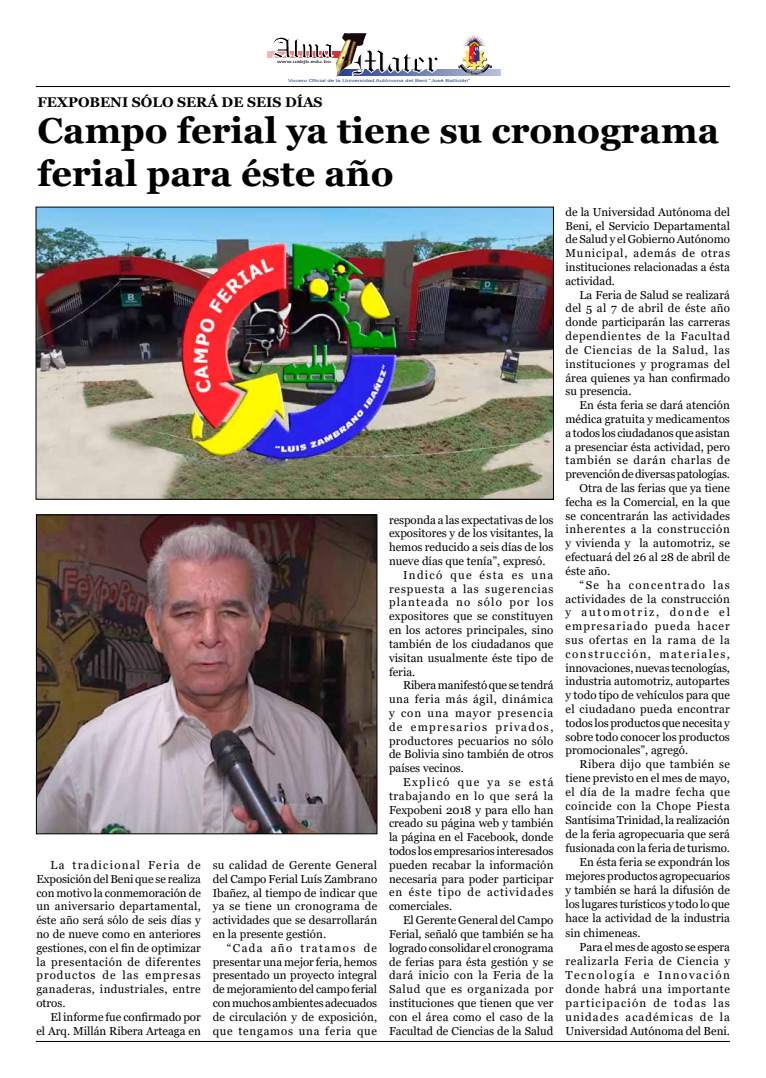
<style>
.page{position:relative;width:766px;height:1078px;background:#fff}
.page>*{position:absolute;margin:0;border:0;box-sizing:border-box;transform-origin:0 0}
.t1{font:700 36px/43.2px "Georgia";color:#000}
.t2{font:700 14px "Georgia";color:#000}
.t3{font:11.5px/13.8px "Georgia";color:#000;text-align:justify}
.t4{font:11.5px "Georgia";letter-spacing:.055em;color:#000}
.t5{font:11.5px "Georgia";letter-spacing:.05em;color:#000}
.t6{font:11.5px "Georgia";letter-spacing:.025em;color:#000}
.t7{font:11.5px "Georgia";letter-spacing:.02em;color:#000}
.t8{font:11.5px "Georgia";letter-spacing:.06em;color:#000}
.t9{font:11.5px "Georgia";letter-spacing:.03em;color:#000}
.t10{font:11.5px "Georgia";letter-spacing:.1em;color:#000}
.t11{font:11.5px "Georgia";letter-spacing:.08em;color:#000}
.t12{font:11.5px "Georgia";letter-spacing:.12em;color:#000}
.t13{font:11.5px "Georgia";letter-spacing:.115em;color:#000}
.t14{font:11.5px "Georgia";letter-spacing:.075em;color:#000}
.t15{font:11.5px "Georgia";letter-spacing:.04em;color:#000}
.t16{font:11.5px "Georgia";letter-spacing:.125em;color:#000}
.t17{font:11.5px "Georgia";letter-spacing:.095em;color:#000}
.t18{font:11.5px "Georgia";letter-spacing:.085em;color:#000}
.t19{font:11.5px "Georgia";letter-spacing:.135em;color:#000}
.t20{font:11.5px "Georgia";letter-spacing:.165em;color:#000}
.t21{font:4.1px "Arial";color:#25408f;scale:1.48 1}
.t22{font:4.1px "Arial";color:#000;scale:1.6 1}
</style>
<div class="page">
<hr style="left:36px;top:1040px;width:693px;height:1px;background:#000">
<svg style="left:268px;top:51px;width:68px;height:7px"></svg>
<svg style="left:439px;top:69px;width:61px;height:7px"></svg>
<svg style="left:272px;top:37px;width:61px;height:21px"></svg>
<svg style="left:366px;top:50px;width:73px;height:26px"></svg>
<img style="left:336px;top:33px;width:30px;height:44px">
<img style="left:459px;top:35px;width:33px;height:39px">
<hr style="left:36px;top:86px;width:693px;height:1px;background:#000">
<img style="left:38px;top:209px;width:513px;height:288px">
<img style="left:38px;top:516px;width:337px;height:315px">
<div style="left:36px;top:514px;width:341px;height:319px;border:1px solid #000"></div>
<p class="t22" style="left:277px;top:59px;width:35px">www.uabjb.edu.bo</p>
<p class="t21" style="left:288px;top:77px;width:124px">Vocero Oficial de la Universidad Autónoma del Beni “José Ballivián”</p>
<p class="t2" style="left:37px;top:93px;width:287px">FEXPOBENI sólo será de seis días</p>
<h1 class="t1" style="left:37px;top:109px;width:683px">Campo ferial ya tiene su cronograma ferial para éste año</h1>
<p class="t3" style="left:36px;top:858px;width:166px;text-indent:14px">La tradicional Feria de Exposición del Beni que se realiza con motivo la conmemoración de un aniversario departamental, éste año será sólo de seis días y no de nueve como en anteriores gestiones, con el fin de optimizar la presentación de diferentes productos de las empresas ganaderas, industriales, entre otros.</p>
<p class="t3" style="left:36px;top:1009px;width:166px;text-align:right">El informe fue confirmado por<br>el Arq. Millán Ribera Arteaga en</p>
<p class="t3" style="left:213px;top:858px;width:166px">su calidad de Gerente General del Campo Ferial Luís Zambrano Ibañez, al tiempo de indicar que ya se tiene un cronograma de actividades que se desarrollarán en la presente gestión.</p>
<p class="t3" style="left:213px;top:940px;width:166px;text-indent:14px">“Cada año tratamos de presentar una mejor feria, hemos presentado un proyecto integral de mejoramiento del campo ferial con muchos ambientes adecuados de circulación y de exposición, que tengamos una feria que</p>
<p class="t3" style="left:389px;top:513px;width:166px">responda a las expectativas de los</p>
<p class="t3" style="left:389px;top:526px;width:166px">expositores y de los visitantes, la</p>
<p class="t3" style="left:389px;top:540px;width:166px">hemos reducido a seis días de los</p>
<p class="t3" style="left:389px;top:554px;width:158px">nueve días que tenía”, expresó.</p>
<p class="t13" style="left:403px;top:567px;width:152px">Indicó que ésta es una</p>
<p class="t14" style="left:389px;top:581px;width:166px">respuesta a las sugerencias</p>
<p class="t10" style="left:389px;top:595px;width:166px">planteada no sólo por los</p>
<p class="t3" style="left:389px;top:609px;width:166px">expositores que se constituyen</p>
<p class="t3" style="left:389px;top:623px;width:166px">en los actores principales, sino</p>
<p class="t3" style="left:389px;top:637px;width:166px">también de los ciudadanos que</p>
<p class="t3" style="left:389px;top:651px;width:166px">visitan usualmente éste tipo de</p>
<p class="t3" style="left:389px;top:664px;width:28px">feria.</p>
<p class="t3" style="left:403px;top:678px;width:152px">Ribera manifestó que se tendrá</p>
<p class="t5" style="left:389px;top:692px;width:166px">una feria más ágil, dinámica</p>
<p class="t11" style="left:389px;top:705px;width:166px">y con una mayor presencia</p>
<p class="t12" style="left:389px;top:719px;width:166px">de empresarios privados,</p>
<p class="t6" style="left:389px;top:733px;width:166px">productores pecuarios no sólo</p>
<p class="t3" style="left:389px;top:747px;width:166px">de Bolivia sino también de otros</p>
<p class="t3" style="left:389px;top:761px;width:76px">países vecinos.</p>
<p class="t12" style="left:403px;top:774px;width:152px">Explicó que ya se está</p>
<p class="t4" style="left:389px;top:788px;width:166px">trabajando en lo que será la</p>
<p class="t3" style="left:389px;top:802px;width:166px">Fexpobeni 2018 y para ello han</p>
<p class="t3" style="left:389px;top:816px;width:166px">creado su página web y también</p>
<p class="t3" style="left:389px;top:830px;width:166px">la página en el Facebook, donde</p>
<p class="t3" style="left:389px;top:844px;width:166px">todos los empresarios interesados</p>
<p class="t3" style="left:389px;top:858px;width:166px">pueden recabar la información</p>
<p class="t3" style="left:389px;top:871px;width:166px">necesaria para poder participar</p>
<p class="t11" style="left:389px;top:885px;width:166px">en éste tipo de actividades</p>
<p class="t3" style="left:389px;top:899px;width:65px">comerciales.</p>
<p class="t3" style="left:403px;top:913px;width:152px">El Gerente General del Campo</p>
<p class="t3" style="left:389px;top:927px;width:166px">Ferial, señaló que también se ha</p>
<p class="t3" style="left:389px;top:940px;width:166px">logrado consolidar el cronograma</p>
<p class="t3" style="left:389px;top:954px;width:166px">de ferias para ésta gestión y se</p>
<p class="t15" style="left:389px;top:968px;width:166px">dará inicio con la Feria de la</p>
<p class="t4" style="left:389px;top:981px;width:166px">Salud que es organizada por</p>
<p class="t3" style="left:389px;top:996px;width:166px">instituciones que tienen que ver</p>
<p class="t7" style="left:389px;top:1009px;width:166px">con el área como el caso de la</p>
<p class="t3" style="left:389px;top:1023px;width:166px">Facultad de Ciencias de la Salud</p>
<p class="t3" style="left:565px;top:205px;width:166px">de la Universidad Autónoma del Beni, el Servicio Departamental de Salud y el Gobierno Autónomo Municipal, además de otras instituciones relacionadas a ésta actividad.</p>
<p class="t3" style="left:565px;top:288px;width:166px;text-indent:14px">La Feria de Salud se realizará del 5 al 7 de abril de éste año donde participarán las carreras dependientes de la Facultad de Ciencias de la Salud, las instituciones y programas del área quienes ya han confirmado su presencia.</p>
<p class="t3" style="left:579px;top:398px;width:152px">En ésta feria se dará atención</p>
<p class="t3" style="left:565px;top:412px;width:166px">médica gratuita y medicamentos</p>
<p class="t3" style="left:565px;top:426px;width:166px">a todos los ciudadanos que asistan</p>
<p class="t3" style="left:565px;top:440px;width:166px">a presenciar ésta actividad, pero</p>
<p class="t4" style="left:565px;top:453px;width:166px">también se darán charlas de</p>
<p class="t3" style="left:565px;top:467px;width:166px">prevención de diversas patologías.</p>
<p class="t3" style="left:579px;top:481px;width:152px">Otra de las ferias que ya tiene</p>
<p class="t3" style="left:565px;top:495px;width:166px">fecha es la Comercial, en la que</p>
<p class="t3" style="left:565px;top:509px;width:166px">se concentrarán las actividades</p>
<p class="t4" style="left:565px;top:522px;width:166px">inherentes a la construcción</p>
<p class="t7" style="left:565px;top:536px;width:166px">y vivienda y la automotriz, se</p>
<p class="t3" style="left:565px;top:550px;width:166px">efectuará del 26 al 28 de abril de</p>
<p class="t3" style="left:565px;top:564px;width:46px">éste año.</p>
<p class="t13" style="left:579px;top:577px;width:152px">“Se ha concentrado las</p>
<p class="t6" style="left:565px;top:591px;width:166px">actividades de la construcción</p>
<p class="t20" style="left:565px;top:605px;width:166px">y automotriz, donde el</p>
<p class="t17" style="left:565px;top:619px;width:166px">empresariado pueda hacer</p>
<p class="t8" style="left:565px;top:633px;width:166px">sus ofertas en la rama de la</p>
<p class="t16" style="left:565px;top:646px;width:166px">construcción, materiales,</p>
<p class="t3" style="left:565px;top:660px;width:166px">innovaciones, nuevas tecnologías,</p>
<p class="t3" style="left:565px;top:674px;width:166px">industria automotriz, autopartes</p>
<p class="t3" style="left:565px;top:688px;width:166px">y todo tipo de vehículos para que</p>
<p class="t9" style="left:565px;top:702px;width:166px">el ciudadano pueda encontrar</p>
<p class="t3" style="left:565px;top:716px;width:166px">todos los productos que necesita y</p>
<p class="t3" style="left:565px;top:729px;width:166px">sobre todo conocer los productos</p>
<p class="t3" style="left:565px;top:743px;width:124px">promocionales”, agregó.</p>
<p class="t9" style="left:579px;top:757px;width:152px">Ribera dijo que también se</p>
<p class="t3" style="left:565px;top:771px;width:166px">tiene previsto en el mes de mayo,</p>
<p class="t5" style="left:565px;top:785px;width:166px">el día de la madre fecha que</p>
<p class="t5" style="left:565px;top:799px;width:166px">coincide con la Chope Piesta</p>
<p class="t3" style="left:565px;top:813px;width:166px">Santísima Trinidad, la realización</p>
<p class="t3" style="left:565px;top:827px;width:166px">de la feria agropecuaria que será</p>
<p class="t3" style="left:565px;top:841px;width:166px">fusionada con la feria de turismo.</p>
<p class="t3" style="left:579px;top:855px;width:152px">En ésta feria se expondrán los</p>
<p class="t3" style="left:565px;top:869px;width:166px">mejores productos agropecuarios</p>
<p class="t3" style="left:565px;top:883px;width:166px">y también se hará la difusión de</p>
<p class="t3" style="left:565px;top:897px;width:166px">los lugares turísticos y todo lo que</p>
<p class="t3" style="left:565px;top:911px;width:166px">hace la actividad de la industria</p>
<p class="t3" style="left:565px;top:925px;width:77px">sin chimeneas.</p>
<p class="t3" style="left:579px;top:939px;width:152px">Para el mes de agosto se espera</p>
<p class="t8" style="left:565px;top:953px;width:166px">realizarla Feria de Ciencia y</p>
<p class="t19" style="left:565px;top:967px;width:166px">Tecnología e Innovación</p>
<p class="t5" style="left:565px;top:981px;width:166px">donde habrá una importante</p>
<p class="t10" style="left:565px;top:995px;width:166px">participación de todas las</p>
<p class="t18" style="left:565px;top:1009px;width:166px">unidades académicas de la</p>
<p class="t3" style="left:565px;top:1023px;width:166px">Universidad Autónoma del Beni.</p>
</div>
